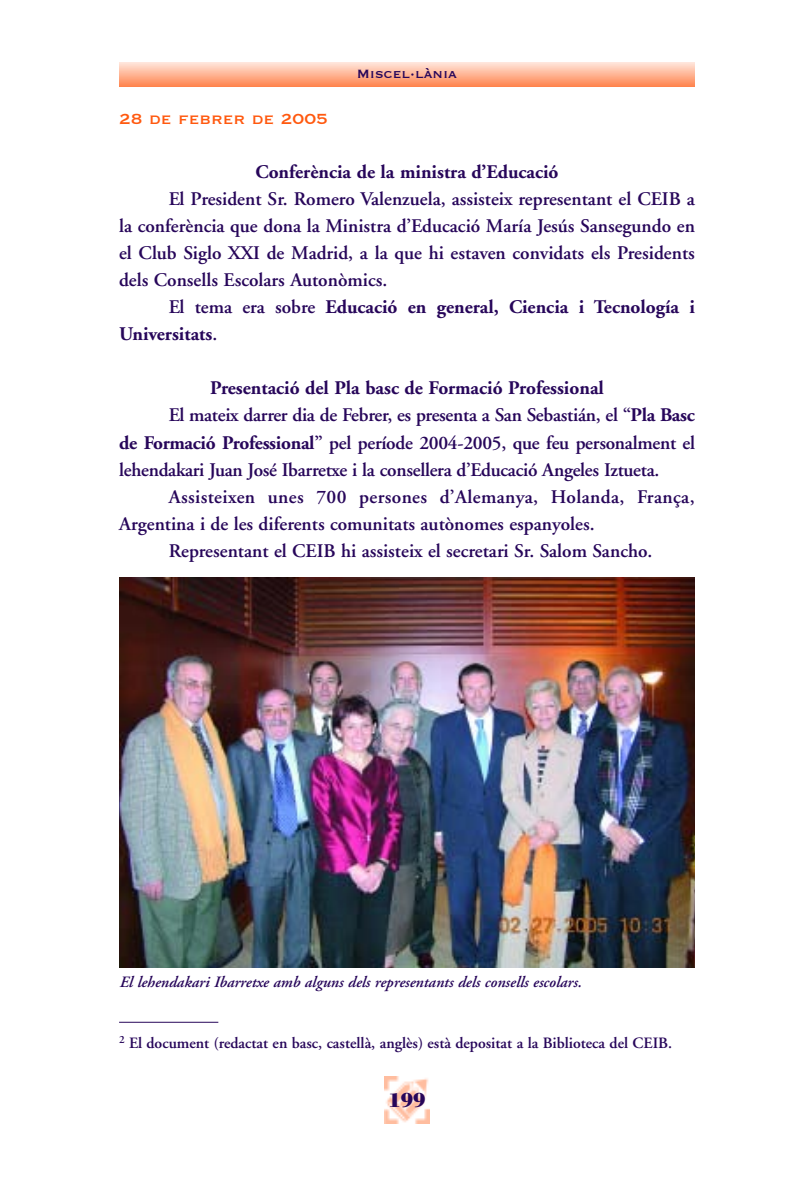
<style>
.page{position:relative;width:794px;height:1191px;background:#fff}
.page>*{position:absolute;margin:0;border:0;box-sizing:border-box;transform-origin:0 0}
.t1{font:700 21px "Bodoni Antiqua T";color:#27065a}
.t2{font:600 19.25px/27.1px "Adobe Garamond";color:#27065a;text-align:justify}
.t3{font:700 19.25px/27.1px "Adobe Garamond";color:#27065a}
.t4{font:600 19.25px "Adobe Garamond";letter-spacing:.02em;color:#27065a}
.t5{font:19.25px "Copperplate";color:#ff590f}
.t6{font:600 15.75px "Adobe Garamond";color:#27065a}
.t7{font:italic 600 15.75px "Adobe Garamond";color:#27065a}
.t8{font:15.75px "Copperplate";color:#27065a}
.s1{font-weight:600}
.s2{font-weight:700}
</style>
<div class="page">
<hr style="left:119px;top:87px;width:575px;height:1px;background:#ff611b">
<hr style="left:119px;top:86px;width:575px;height:1px;background:#ff6723">
<hr style="left:119px;top:85px;width:575px;height:1px;background:#ff6c2a">
<hr style="left:119px;top:84px;width:575px;height:1px;background:#ff7132">
<hr style="left:119px;top:83px;width:575px;height:1px;background:#ff773a">
<hr style="left:119px;top:82px;width:575px;height:1px;background:#ff7c41">
<hr style="left:119px;top:81px;width:575px;height:1px;background:#ff8149">
<hr style="left:119px;top:80px;width:575px;height:1px;background:#ff8751">
<hr style="left:119px;top:79px;width:575px;height:1px;background:#ff8b57">
<hr style="left:119px;top:78px;width:575px;height:1px;background:#ff915f">
<hr style="left:119px;top:77px;width:575px;height:1px;background:#ff9668">
<hr style="left:119px;top:76px;width:575px;height:1px;background:#ff9c6f">
<hr style="left:119px;top:75px;width:575px;height:1px;background:#ffa176">
<hr style="left:119px;top:74px;width:575px;height:1px;background:#ffa67e">
<hr style="left:119px;top:73px;width:575px;height:1px;background:#ffac86">
<hr style="left:119px;top:72px;width:575px;height:1px;background:#ffb08d">
<hr style="left:119px;top:71px;width:575px;height:1px;background:#ffb695">
<hr style="left:119px;top:70px;width:575px;height:1px;background:#ffbc9d">
<hr style="left:119px;top:69px;width:575px;height:1px;background:#ffc0a4">
<hr style="left:119px;top:68px;width:575px;height:1px;background:#ffc6ac">
<hr style="left:119px;top:67px;width:575px;height:1px;background:#ffcbb4">
<hr style="left:119px;top:66px;width:575px;height:1px;background:#ffd1bc">
<hr style="left:119px;top:65px;width:575px;height:1px;background:#ffd6c3">
<hr style="left:119px;top:64px;width:575px;height:1px;background:#ffdbcb">
<hr style="left:119px;top:63px;width:575px;height:1px;background:#ffe1d3">
<hr style="left:119px;top:62px;width:575px;height:1px;background:#ffe6db">
<img style="left:384px;top:1076px;width:45px;height:47px">
<img style="left:119px;top:577px;width:575px;height:390px">
<hr style="left:119px;top:1021px;width:99px;height:1px;background:#27065a">
<p class="t5" style="left:119px;top:106px;width:210px">28 de febrer de 2005</p>
<p class="t8" style="left:357px;top:64px;width:102px">Miscel·lània</p>
<p class="t3" style="left:255px;top:160px;width:305px">Conferència de la ministra d’Educació</p>
<p class="t2" style="left:119px;top:187px;width:577px;text-indent:50px">El President Sr. Romero Valenzuela, assisteix representant el CEIB a la conferència que dona la Ministra d’Educació María Jesús Sansegundo en el Club Siglo XXI de Madrid, a la que hi estaven convidats els Presidents dels Consells Escolars Autonòmics.</p>
<p class="t3" style="left:119px;top:295px;width:577px;text-indent:50px"><span class="s1">El tema era sobre</span> Educació en general, Ciencia i Tecnología i<br>Universitats<span class="s1">.</span></p>
<p class="t3" style="left:210px;top:376px;width:395px">Presentació del Pla basc de Formació Professional</p>
<p class="t2" style="left:169px;top:403px;width:527px">El mateix darrer dia de Febrer, es presenta a San Sebastián, el “<span class="s2">Pla Basc</span></p>
<p class="t2" style="left:119px;top:430px;width:577px"><span class="s2">de Formació Professional</span>” pel període 2004-2005, que feu personalment el</p>
<p class="t2" style="left:119px;top:457px;width:542px">lehendakari Juan José Ibarretxe i la consellera d’Educació Angeles Iztueta.</p>
<p class="t4" style="left:169px;top:489px;width:527px">Assisteixen unes 700 persones d’Alemanya, Holanda, França,</p>
<p class="t2" style="left:119px;top:512px;width:477px">Argentina i de les diferents comunitats autònomes espanyoles.</p>
<p class="t2" style="left:169px;top:539px;width:485px">Representant el CEIB hi assisteix el secretari Sr. Salom Sancho.</p>
<p class="t7" style="left:119px;top:975px;width:464px">El lehendakari Ibarretxe amb alguns dels representants dels consells escolars.</p>
<p class="t6" style="left:119px;top:1036px;width:554px"><sup>2</sup> El document (redactat en basc, castellà, anglès) està depositat a la Biblioteca del CEIB.</p>
<p class="t1" style="left:388px;top:1087px;width:39px">199</p>
</div>
